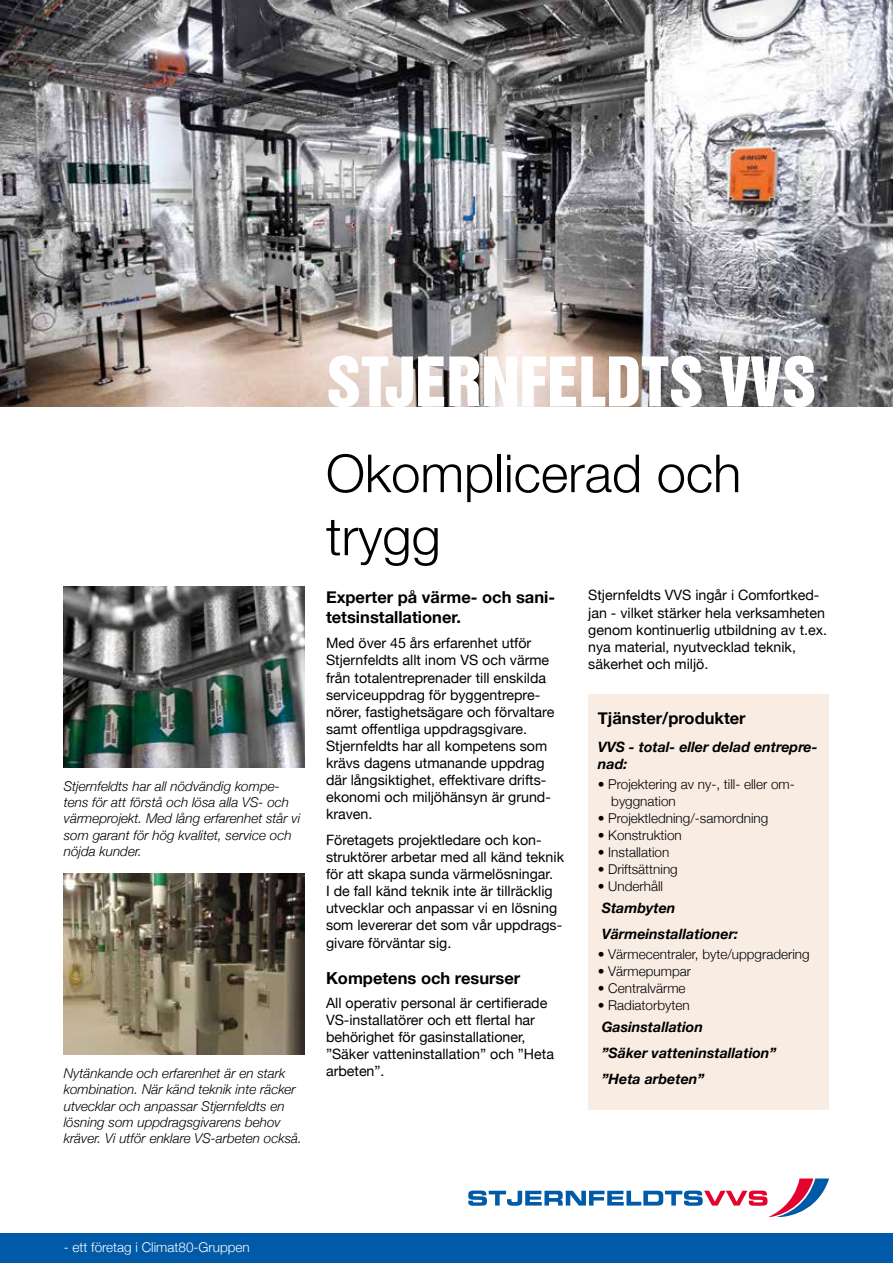
<style>
.page{position:relative;width:893px;height:1263px;background:#fff}
.page>*{position:absolute;margin:0;border:0;box-sizing:border-box;transform-origin:0 0}
.t1{font:62.55px "Helvetica Inserat LT Std";color:#fff}
.t2{font:300 52.5px/63px "Helvetica Neue";color:#000}
.t3{font:700 16.5px/19.8px "Helvetica Neue";color:#000}
.t4{font:14.25px/17.1px "Helvetica Neue";color:#000}
.t5{font:italic 700 14.25px/25.7px "Helvetica Neue";color:#000}
.t6{font:italic 300 13.5px/16.2px "Helvetica Neue";color:#000}
.t7{font:300 13.5px/16.2px "Helvetica Neue";color:#000}
.t8{font:300 13.5px "Helvetica Neue";color:#fff}
</style>
<div class="page">
<img style="left:0;top:0;width:893px;height:406px">
<svg style="left:468px;top:1178px;width:361px;height:39px"></svg>
<div style="left:0;top:1233px;width:893px;height:30px;background:#005aa7"></div>
<div style="left:588px;top:694px;width:241px;height:416px;background:#f9ece3"></div>
<img style="left:64px;top:874px;width:241px;height:180px">
<img style="left:64px;top:587px;width:241px;height:180px">
<p class="t6" style="left:64px;top:777px;width:238px">Stjernfeldts har all nödvändig kompe&shy;tens för att förstå och lösa alla VS- och värmeprojekt. Med lång erfarenhet står vi som garant för hög kvalitet, service och nöjda kunder.</p>
<p class="t6" style="left:64px;top:1064px;width:240px">Nytänkande och erfarenhet är en stark kombination. När känd teknik inte räcker utvecklar och anpassar Stjernfeldts en lösning som uppdragsgivarens behov kräver. Vi utför enklare VS-arbeten också.</p>
<h1 class="t1" style="left:326px;top:344px;width:492px">STJERNFELDTS VVS</h1>
<h2 class="t2" style="left:326px;top:438px;width:417px">Okomplicerad och trygg</h2>
<p class="t3" style="left:326px;top:588px;width:231px">Experter på värme- och sani&shy;tetsinstallationer.</p>
<p class="t4" style="left:326px;top:635px;width:230px">Med över 45 års erfarenhet utför Stjernfeldts allt inom VS och värme från totalentreprenader till enskilda serviceuppdrag för byggentrepre&shy;nörer, fastighetsägare och förvaltare samt offentliga uppdragsgivare.<br>Stjernfeldts har all kompetens som krävs dagens utmanande uppdrag där långsiktighet, effektivare drifts&shy;ekonomi och miljöhänsyn är grund&shy;kraven.</p>
<p class="t4" style="left:326px;top:832px;width:240px">Företagets projektledare och kon&shy;struktörer arbetar med all känd teknik för att skapa sunda värmelösningar.<br>I de fall känd teknik inte är tillräcklig utvecklar och anpassar vi en lösning som levererar det som vår uppdrags&shy;givare förväntar sig.</p>
<p class="t3" style="left:326px;top:969px;width:196px">Kompetens och resurser</p>
<p class="t4" style="left:326px;top:995px;width:230px">All operativ personal är certifierade<br>VS-installatörer och ett flertal har behörighet för gasinstallationer, ”Säker vatteninstallation” och ”Heta arbeten”.</p>
<p class="t4" style="left:588px;top:588px;width:240px">Stjernfeldts VVS ingår i Comfortked&shy;jan - vilket stärker hela verksamheten genom kontinuerlig utbildning av t.ex. nya material, nyutvecklad teknik, säkerhet och miljö.</p>
<p class="t3" style="left:598px;top:709px;width:149px">Tjänster/produkter</p>
<p class="t5" style="left:598px;top:738px;width:221px;line-height:17.1px">VVS - total- eller delad entrepre&shy;nad:</p>
<p class="t7" style="left:611px;top:775px;width:185px;text-indent:-14px">• Projektering av ny-, till- eller om&shy;byggnation</p>
<p class="t7" style="left:598px;top:809px;width:172px">• Projektledning/-samordning</p>
<p class="t7" style="left:598px;top:826px;width:85px">• Konstruktion</p>
<p class="t7" style="left:598px;top:843px;width:73px">• Installation</p>
<p class="t7" style="left:598px;top:860px;width:81px">• Driftsättning</p>
<p class="t7" style="left:598px;top:877px;width:67px">• Underhåll</p>
<p class="t5" style="left:602px;top:895px;width:138px">Stambyten<br>Värmeinstallationer:</p>
<p class="t7" style="left:598px;top:945px;width:213px">• Värmecentraler, byte/uppgradering</p>
<p class="t7" style="left:598px;top:962px;width:95px">• Värmepumpar</p>
<p class="t7" style="left:598px;top:979px;width:89px">• Centralvärme</p>
<p class="t7" style="left:598px;top:996px;width:93px">• Radiatorbyten</p>
<p class="t5" style="left:602px;top:1015px;width:176px">Gasinstallation<br>”Säker vatteninstallation” ”Heta arbeten”</p>
<p class="t8" style="left:64px;top:1236px;width:188px">- ett företag i Climat80-Gruppen</p>
</div>
